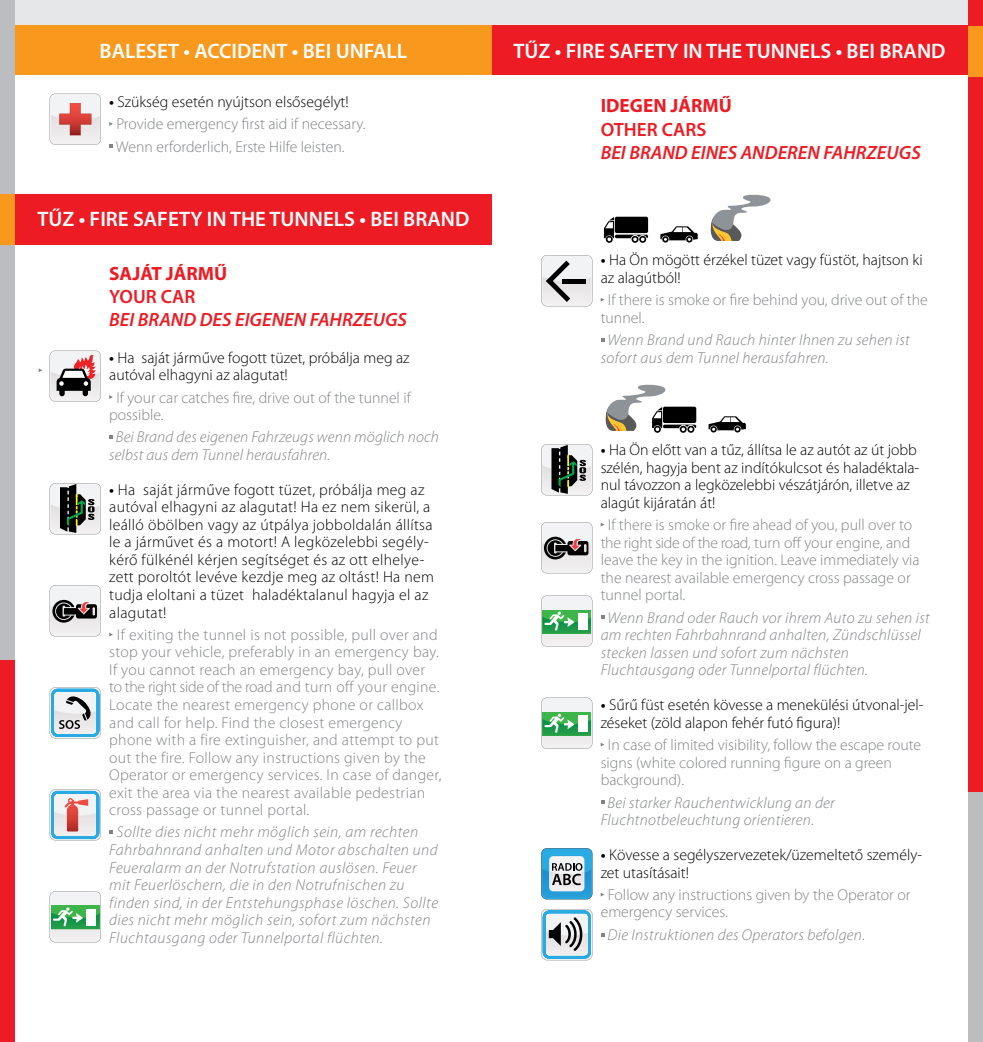
<style>
.page{position:relative;width:983px;height:1042px;background:#fff}
.page>*{position:absolute;margin:0;border:0;box-sizing:border-box;transform-origin:0 0}
.t1{font:600 21px "Myriad Pro";color:#fff}
.t2{font:italic 600 19.25px "Myriad Pro";color:#ed1c24}
.t3{font:700 19.25px "Myriad Pro";color:#ed1c24}
.t4{font:600 19.25px "Myriad Pro";color:#ed1c24}
.t5{font:italic 300 15.75px/17.5px "Myriad Pro";letter-spacing:.02em;color:#808285}
.t6{font:300 15.75px/17.5px "Myriad Pro";color:#808285}
.t7{font:300 15.75px/17.5px "Myriad Pro";letter-spacing:.02em;color:#808285}
.t8{font:300 15.75px/17.5px "Myriad Pro";color:#000}
.t9{font:300 15.75px/17.5px "Myriad Pro";letter-spacing:.02em;color:#000}
.s1{font-weight:600;color:#000}
.s2{color:#000}
.s3{font-weight:600}
</style>
<div class="page">
<div style="left:0;top:0;width:982px;height:50px;background:#e6e7e8"></div>
<div style="left:0;top:194px;width:491px;height:51px;background:#ed1c24"></div>
<div style="left:491px;top:25px;width:491px;height:49px;background:#ed1c24"></div>
<svg style="left:109px;top:122px;width:4px;height:4px"></svg>
<svg style="left:109px;top:145px;width:4px;height:3px"></svg>
<svg style="left:109px;top:395px;width:4px;height:4px"></svg>
<svg style="left:109px;top:435px;width:4px;height:4px"></svg>
<svg style="left:109px;top:830px;width:4px;height:4px"></svg>
<svg style="left:600px;top:298px;width:4px;height:4px"></svg>
<svg style="left:601px;top:338px;width:3px;height:4px"></svg>
<svg style="left:601px;top:615px;width:3px;height:4px"></svg>
<svg style="left:601px;top:800px;width:3px;height:4px"></svg>
<svg style="left:600px;top:892px;width:4px;height:4px"></svg>
<div style="left:0;top:589px;width:15px;height:453px;background:#ed1c24"></div>
<div style="left:967px;top:0;width:15px;height:819px;background:#ed1c24"></div>
<div style="left:1px;top:25px;width:490px;height:49px;background:#f8981d"></div>
<div style="left:0;top:0;width:15px;height:660px;background:#bcbdc0"></div>
<div style="left:967px;top:792px;width:15px;height:250px;background:#bcbdc0"></div>
<div style="left:0;top:194px;width:15px;height:51px;background:#f8981d"></div>
<div style="left:967px;top:26px;width:15px;height:51px;background:#f8981d"></div>
<svg style="left:541px;top:522px;width:51px;height:51px"></svg>
<svg style="left:50px;top:585px;width:51px;height:51px"></svg>
<svg style="left:50px;top:93px;width:51px;height:52px"></svg>
<svg style="left:541px;top:444px;width:51px;height:51px"></svg>
<svg style="left:50px;top:483px;width:51px;height:51px"></svg>
<svg style="left:541px;top:697px;width:51px;height:52px"></svg>
<div style="left:578px;top:715px;width:9px;height:17px;background:#fff"></div>
<svg style="left:541px;top:595px;width:51px;height:52px"></svg>
<div style="left:578px;top:613px;width:9px;height:17px;background:#fff"></div>
<svg style="left:50px;top:891px;width:51px;height:51px"></svg>
<div style="left:87px;top:909px;width:9px;height:17px;background:#fff"></div>
<svg style="left:50px;top:350px;width:51px;height:52px"></svg>
<svg style="left:708px;top:416px;width:37px;height:16px"></svg>
<svg style="left:605px;top:385px;width:91px;height:48px"></svg>
<svg style="left:660px;top:226px;width:37px;height:17px"></svg>
<svg style="left:603px;top:217px;width:45px;height:26px"></svg>
<svg style="left:710px;top:195px;width:61px;height:46px"></svg>
<svg style="left:541px;top:255px;width:51px;height:51px"></svg>
<svg style="left:50px;top:687px;width:51px;height:51px"></svg>
<svg style="left:541px;top:909px;width:51px;height:51px"></svg>
<svg style="left:50px;top:789px;width:51px;height:51px"></svg>
<svg style="left:541px;top:848px;width:51px;height:51px"></svg>
<h1 class="t1" style="left:100px;top:37px;width:309px">BALESET • ACCIDENT • BEI UNFALL</h1>
<p class="t6" style="left:116px;top:90px;width:251px;line-height:22.4px;text-indent:-7px"><span class="s1">•</span> <span class="s2">Szükség esetén nyújtson elsősegélyt!<br></span>Provide emergency first aid if necessary.<br>Wenn erforderlich, Erste Hilfe leisten.</p>
<h1 class="t1" style="left:37px;top:206px;width:433px">TŰZ • FIRE SAFETY IN THE TUNNELS • BEI BRAND</h1>
<p class="t3" style="left:109px;top:261px;width:120px">SAJÁT JÁRMŰ</p>
<p class="t4" style="left:109px;top:284px;width:88px">YOUR CAR</p>
<p class="t2" style="left:109px;top:307px;width:299px">BEI BRAND DES EIGENEN FAHRZEUGS</p>
<p class="t8" style="left:109px;top:348px;width:302px"><span class="s3">•</span> Ha saját járműve fogott tüzet, próbálja meg az autóval elhagyni az alagutat!</p>
<p class="t6" style="left:109px;top:388px;width:303px;text-indent:7px">If your car catches fire, drive out of the tunnel if possible.</p>
<p class="t5" style="left:109px;top:428px;width:331px;text-indent:7px">Bei Brand des eigenen Fahrzeugs wenn möglich noch selbst aus dem Tunnel herausfahren.</p>
<p class="t9" style="left:109px;top:481px;width:326px"><span class="s3">•</span> Ha saját járműve fogott tüzet, próbálja meg az autóval elhagyni az alagutat! Ha ez nem sikerül, a leálló öbölben vagy az útpálya jobboldalán állítsa le a járművet és a motort! A legközelebbi segély&shy;kérő fülkénél kérjen segítséget és az ott elhelye&shy;zett poroltót levéve kezdje meg az oltást! Ha nem tudja eloltani a tüzet haladéktalanul hagyja el az alagutat!</p>
<p class="t7" style="left:109px;top:626px;width:334px;text-indent:8px">If exiting the tunnel is not possible, pull over and stop your vehicle, preferably in an emergency bay.<br>If you cannot reach an emergency bay, pull over to the right side of the road and turn off your engine.<br>Locate the nearest emergency phone or callbox and call for help. Find the closest emergency phone with a fire extinguisher, and attempt to put out the fire. Follow any instructions given by the Operator or emergency services. In case of danger, exit the area via the nearest available pedestrian cross passage or tunnel portal.</p>
<p class="t5" style="left:109px;top:823px;width:330px;text-indent:7px">Sollte dies nicht mehr möglich sein, am rechten Fahrbahnrand anhalten und Motor abschalten und Feueralarm an der Notrufstation auslösen. Feuer mit Feuerlöschern, die in den Notrufnischen zu finden sind, in der Entstehungsphase löschen. Sollte dies nicht mehr möglich sein, sofort zum nächsten Fluchtausgang oder Tunnelportal flüchten.</p>
<h1 class="t1" style="left:513px;top:37px;width:433px">TŰZ • FIRE SAFETY IN THE TUNNELS • BEI BRAND</h1>
<p class="t3" style="left:600px;top:93px;width:133px">IDEGEN JÁRMŰ</p>
<p class="t4" style="left:600px;top:117px;width:107px">OTHER CARS</p>
<p class="t2" style="left:600px;top:140px;width:321px">BEI BRAND EINES ANDEREN FAHRZEUGS</p>
<p class="t8" style="left:600px;top:251px;width:323px"><span class="s3">•</span> Ha Ön mögött érzékel tüzet vagy füstöt, hajtson ki az alagútból!</p>
<p class="t6" style="left:600px;top:291px;width:328px;text-indent:7px">If there is smoke or fire behind you, drive out of the tunnel.</p>
<p class="t5" style="left:600px;top:331px;width:310px;text-indent:7px">Wenn Brand und Rauch hinter Ihnen zu sehen ist sofort aus dem Tunnel herausfahren.</p>
<p class="t8" style="left:600px;top:441px;width:320px"><span class="s3">•</span> Ha Ön előtt van a tűz, állítsa le az autót az út jobb szélén, hagyja bent az indítókulcsot és haladéktala&shy;nul távozzon a legközelebbi vészátjárón, illetve az alagút kijáratán át!</p>
<p class="t6" style="left:600px;top:516px;width:320px;text-indent:7px">If there is smoke or fire ahead of you, pull over to the right side of the road, turn off your engine, and leave the key in the ignition. Leave immediately via the nearest available emergency cross passage or tunnel portal.</p>
<p class="t5" style="left:600px;top:608px;width:330px;text-indent:7px">Wenn Brand oder Rauch vor ihrem Auto zu sehen ist am rechten Fahrbahnrand anhalten, Zündschlüssel stecken lassen und sofort zum nächsten Fluchtausgang oder Tunnelportal flüchten.</p>
<p class="t8" style="left:600px;top:696px;width:324px"><span class="s3">•</span> Sűrű füst esetén kövesse a menekülési útvonal-jel&shy;zéseket (zöld alapon fehér futó figura)!</p>
<p class="t6" style="left:600px;top:736px;width:322px;text-indent:7px">In case of limited visibility, follow the escape route signs (white colored running figure on a green background).</p>
<p class="t5" style="left:600px;top:793px;width:235px;text-indent:7px">Bei starker Rauchentwicklung an der<br>Fluchtnotbeleuchtung orientieren.</p>
<p class="t8" style="left:600px;top:846px;width:323px"><span class="s3">•</span> Kövesse a segélyszervezetek/üzemeltető személy&shy;zet utasításait!</p>
<p class="t6" style="left:600px;top:886px;width:311px;text-indent:7px">Follow any instructions given by the Operator or emergency services.</p>
<p class="t5" style="left:607px;top:926px;width:259px">Die Instruktionen des Operators befolgen.</p>
</div>
